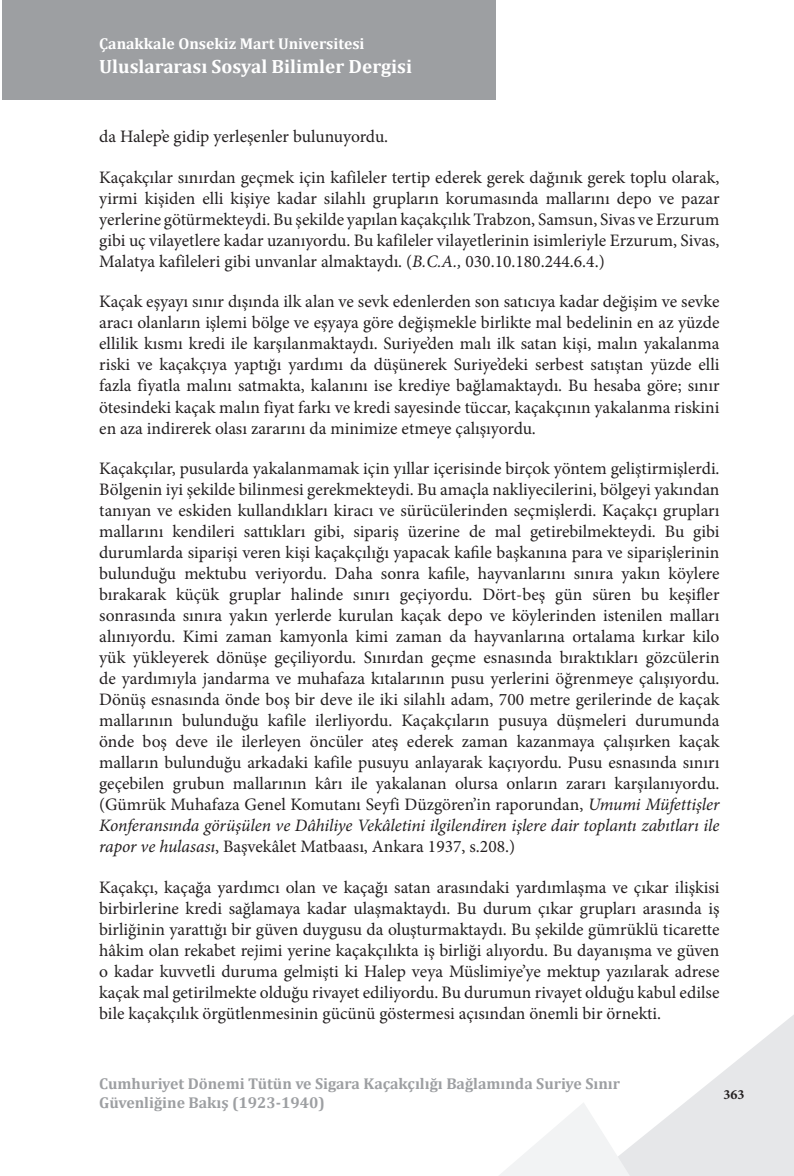
<style>
.page{position:relative;width:794px;height:1176px;background:#fff}
.page>*{position:absolute;margin:0;border:0;box-sizing:border-box;transform-origin:0 0}
.t1{font:700 19.25px "Cambria";color:#fff}
.t2{font:17.5px/21px "Minion Pro";color:#231f20;text-align:justify}
.t3{font:700 15.75px/18.9px "Cambria";color:#9d9fa2}
.t4{font:700 15.75px "Cambria";color:#fff}
.t5{font:700 14px "Minion Pro";color:#231f20}
.s1{font-style:italic}
</style>
<div class="page">
<svg style="left:639px;top:1015px;width:155px;height:161px;fill:#e6e7e9"></svg>
<svg style="left:499px;top:1103px;width:140px;height:73px"></svg>
<div style="left:2px;top:0;width:494px;height:99px;background:#9d9fa2"></div>
<p class="t4" style="left:99px;top:33px;width:267px">Çanakkale Onsekiz Mart Universitesi</p>
<p class="t1" style="left:99px;top:52px;width:314px">Uluslararası Sosyal Bilimler Dergisi</p>
<p class="t2" style="left:99px;top:126px;width:290px">da Halep’e gidip yerleşenler bulunuyordu.</p>
<p class="t2" style="left:99px;top:167px;width:622px">Kaçakçılar sınırdan geçmek için kafileler tertip ederek gerek dağınık gerek toplu olarak, yirmi kişiden elli kişiye kadar silahlı grupların korumasında mallarını depo ve pazar yerlerine götürmekteydi. Bu şekilde yapılan kaçakçılık Trabzon, Samsun, Sivas ve Erzurum gibi uç vilayetlere kadar uzanıyordu. Bu kafileler vilayetlerinin isimleriyle Erzurum, Sivas, Malatya kafileleri gibi unvanlar almaktaydı. (<span class="s1">B.C.A.,</span> 030.10.180.244.6.4.)</p>
<p class="t2" style="left:99px;top:291px;width:622px">Kaçak eşyayı sınır dışında ilk alan ve sevk edenlerden son satıcıya kadar değişim ve sevke aracı olanların işlemi bölge ve eşyaya göre değişmekle birlikte mal bedelinin en az yüzde ellilik kısmı kredi ile karşılanmaktaydı. Suriye’den malı ilk satan kişi, malın yakalanma riski ve kaçakçıya yaptığı yardımı da düşünerek Suriye’deki serbest satıştan yüzde elli fazla fiyatla malını satmakta, kalanını ise krediye bağlamaktaydı. Bu hesaba göre; sınır ötesindeki kaçak malın fiyat farkı ve kredi sayesinde tüccar, kaçakçının yakalanma riskini en aza indirerek olası zararını da minimize etmeye çalışıyordu.</p>
<p class="t2" style="left:99px;top:458px;width:622px">Kaçakçılar, pusularda yakalanmamak için yıllar içerisinde birçok yöntem geliştirmişlerdi.<br>Bölgenin iyi şekilde bilinmesi gerekmekteydi. Bu amaçla nakliyecilerini, bölgeyi yakından tanıyan ve eskiden kullandıkları kiracı ve sürücülerinden seçmişlerdi. Kaçakçı grupları mallarını kendileri sattıkları gibi, sipariş üzerine de mal getirebilmekteydi. Bu gibi durumlarda siparişi veren kişi kaçakçılığı yapacak kafile başkanına para ve siparişlerinin bulunduğu mektubu veriyordu. Daha sonra kafile, hayvanlarını sınıra yakın köylere bırakarak küçük gruplar halinde sınırı geçiyordu. Dört-beş gün süren bu keşifler sonrasında sınıra yakın yerlerde kurulan kaçak depo ve köylerinden istenilen malları alınıyordu. Kimi zaman kamyonla kimi zaman da hayvanlarına ortalama kırkar kilo yük yükleyerek dönüşe geçiliyordu. Sınırdan geçme esnasında bıraktıkları gözcülerin de yardımıyla jandarma ve muhafaza kıtalarının pusu yerlerini öğrenmeye çalışıyordu.<br>Dönüş esnasında önde boş bir deve ile iki silahlı adam, 700 metre gerilerinde de kaçak mallarının bulunduğu kafile ilerliyordu. Kaçakçıların pusuya düşmeleri durumunda önde boş deve ile ilerleyen öncüler ateş ederek zaman kazanmaya çalışırken kaçak malların bulunduğu arkadaki kafile pusuyu anlayarak kaçıyordu. Pusu esnasında sınırı geçebilen grubun mallarının kârı ile yakalanan olursa onların zararı karşılanıyordu. (Gümrük Muhafaza Genel Komutanı Seyfi Düzgören’in raporundan, <span class="s1">Umumi Müfettişler Konferansında görüşülen ve Dâhiliye Vekâletini ilgilendiren işlere dair toplantı zabıtları ile rapor ve hulasası</span>, Başvekâlet Matbaası, Ankara 1937, s.208.)</p>
<p class="t2" style="left:99px;top:877px;width:622px">Kaçakçı, kaçağa yardımcı olan ve kaçağı satan arasındaki yardımlaşma ve çıkar ilişkisi birbirlerine kredi sağlamaya kadar ulaşmaktaydı. Bu durum çıkar grupları arasında iş birliğinin yarattığı bir güven duygusu da oluşturmaktaydı. Bu şekilde gümrüklü ticarette hâkim olan rekabet rejimi yerine kaçakçılıkta iş birliği alıyordu. Bu dayanışma ve güven o kadar kuvvetli duruma gelmişti ki Halep veya Müslimiye’ye mektup yazılarak adrese kaçak mal getirilmekte olduğu rivayet ediliyordu. Bu durumun rivayet olduğu kabul edilse bile kaçakçılık örgütlenmesinin gücünü göstermesi açısından önemli bir örnekti.</p>
<p class="t3" style="left:99px;top:1073px;width:522px">Cumhuriyet Dönemi Tütün ve Sigara Kaçakçılığı Bağlamında Suriye Sınır<br>Güvenliğine Bakış (1923-1940)</p>
<p class="t5" style="left:723px;top:1085px;width:22px">363</p>
</div>
